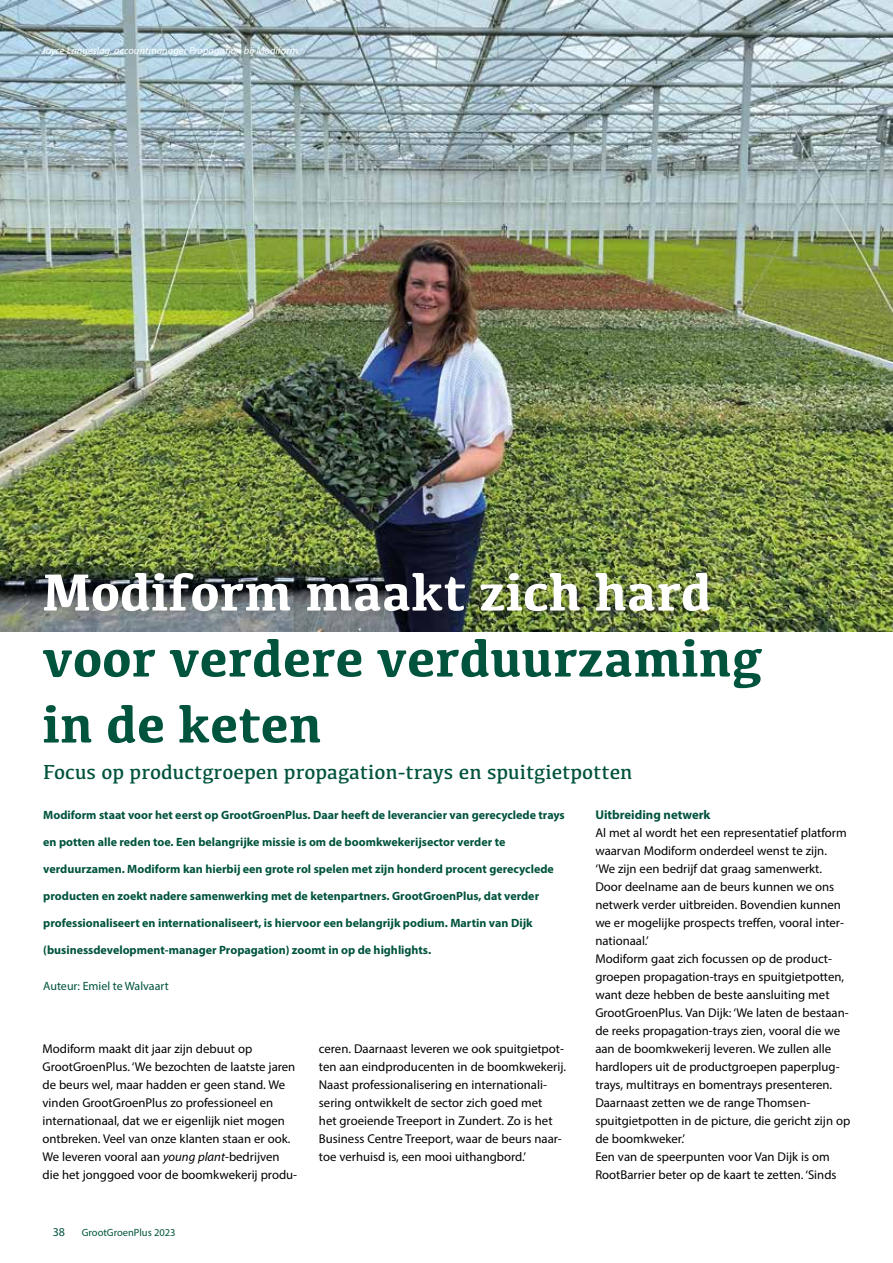
<style>
.page{position:relative;width:893px;height:1263px;background:#fff}
.page>*{position:absolute;margin:0;border:0;box-sizing:border-box;transform-origin:0 0}
.t1{font:700 54px/66px "Kefa";color:#00533d}
.t2{font:700 54px "Kefa";color:#fff}
.t3{font:21px "Kefa";color:#00533d}
.t4{font:12.75px/18px "Myriad Pro";color:#000}
.t5{font:700 12.75px "Myriad Pro";color:#00533d}
.t6{font:700 12px "Myriad Pro";color:#00533d}
.t7{font:12px "Myriad Pro";color:#00533d}
.t8{font:italic 10.5px "Myriad Pro";color:#fff}
.t9{font:10.5px "Myriad Pro";color:#00533d}
.s1{font-style:italic}
</style>
<div class="page">
<img style="left:0;top:0;width:893px;height:631px">
<p class="t8" style="left:42px;top:44px;width:258px">Joyce Langeslag, accountmanager Propagation bij Modiform</p>
<h1 class="t2" style="left:43px;top:556px;width:671px">Modiform maakt zich hard</h1>
<h1 class="t1" style="left:43px;top:622px;width:722px">voor verdere verduurzaming in de keten</h1>
<h2 class="t3" style="left:43px;top:759px;width:591px">Focus op productgroepen propagation-trays en spuitgietpotten</h2>
<p class="t6" style="left:43px;top:807px;width:523px">Modiform staat voor het eerst op GrootGroenPlus. Daar heeft de leverancier van gerecyclede trays</p>
<p class="t6" style="left:43px;top:834px;width:464px">en potten alle reden toe. Een belangrijke missie is om de boomkwekerijsector verder te</p>
<p class="t6" style="left:43px;top:861px;width:512px">verduurzamen. Modiform kan hierbij een grote rol spelen met zijn honderd procent gerecyclede</p>
<p class="t6" style="left:43px;top:888px;width:497px">producten en zoekt nadere samenwerking met de ketenpartners. GrootGroenPlus, dat verder</p>
<p class="t6" style="left:43px;top:915px;width:491px">professionaliseert en internationaliseert, is hiervoor een belangrijk podium. Martin van Dijk</p>
<p class="t6" style="left:43px;top:942px;width:389px">(businessdevelopment-manager Propagation) zoomt in op de highlights.</p>
<p class="t7" style="left:43px;top:979px;width:127px">Auteur: Emiel te Walvaart</p>
<p class="t4" style="left:43px;top:1040px;width:256px">Modiform maakt dit jaar zijn debuut op GrootGroenPlus. ‘We bezochten de laatste jaren de beurs wel, maar hadden er geen stand. We vinden GrootGroenPlus zo professioneel en internationaal, dat we er eigenlijk niet mogen ontbreken. Veel van onze klanten staan er ook.<br>We leveren vooral aan <span class="s1">young plant</span>-bedrijven die het jonggoed voor de boomkwekerij produ-</p>
<p class="t4" style="left:319px;top:1040px;width:249px">ceren. Daarnaast leveren we ook spuitgietpot&shy;ten aan eindproducenten in de boomkwekerij.<br>Naast professionalisering en internationali&shy;sering ontwikkelt de sector zich goed met<br>het groeiende Treeport in Zundert. Zo is het Business Centre Treeport, waar de beurs naar&shy;toe verhuisd is, een mooi uithangbord.’</p>
<p class="t7" style="left:53px;top:1224px;width:14px">38</p>
<p class="t9" style="left:82px;top:1226px;width:95px">GrootGroenPlus 2023</p>
<p class="t5" style="left:595px;top:806px;width:117px">Uitbreiding netwerk</p>
<p class="t4" style="left:595px;top:824px;width:256px">Al met al wordt het een representatief platform waarvan Modiform onderdeel wenst te zijn.<br>‘We zijn een bedrijf dat graag samenwerkt.<br>Door deelname aan de beurs kunnen we ons netwerk verder uitbreiden. Bovendien kunnen we er mogelijke prospects treffen, vooral inter&shy;nationaal.’<br>Modiform gaat zich focussen op de product&shy;groepen propagation-trays en spuitgietpotten, want deze hebben de beste aansluiting met GrootGroenPlus. Van Dijk: ‘We laten de bestaan&shy;de reeks propagation-trays zien, vooral die we aan de boomkwekerij leveren. We zullen alle hardlopers uit de productgroepen paperplug&shy;trays, multitrays en bomentrays presenteren.<br>Daarnaast zetten we de range Thomsen&shy;spuitgietpotten in de picture, die gericht zijn op de boomkweker.’<br>Een van de speerpunten voor Van Dijk is om RootBarrier beter op de kaart te zetten. ‘Sinds</p>
</div>
